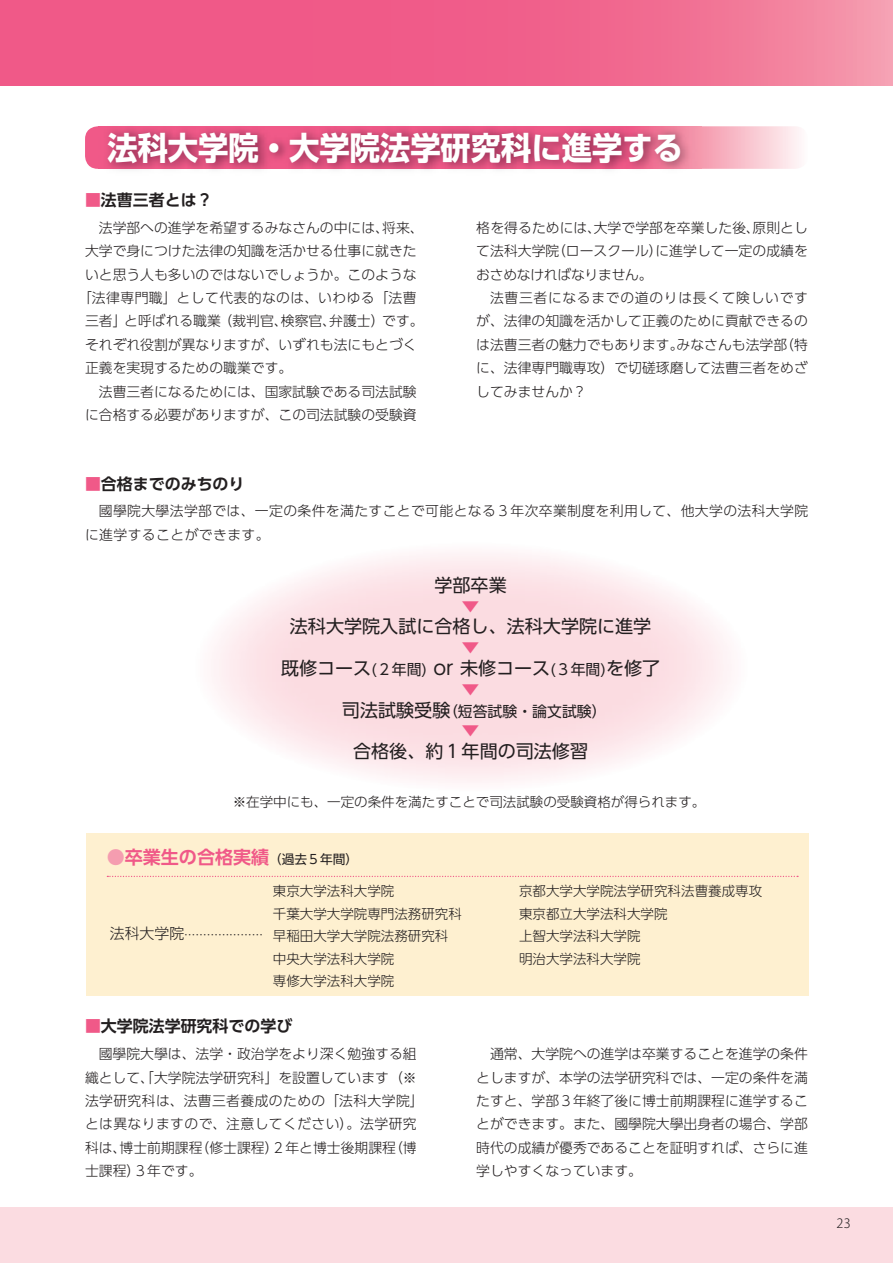
<style>
.page{position:relative;width:893px;height:1263px;background:#fff}
.page>*{position:absolute;margin:0;border:0;box-sizing:border-box;transform-origin:0 0}
.t1{font:700 31.95px "UD Shin Go Pr 6 N";color:#fff;scale:.95 1}
.t2{font:18px/21.1px "UD Shin Go Pr 6 N";color:#231f20;text-align:center}
.t3{font:700 18px "UD Shin Go Pr 6 N De";color:#f05988}
.t4{font:18px "UD Shin Go Pr 6 N";color:#f05988}
.t5{font:700 15.9px "UD Shin Go Pr 6 N De";color:#231f20}
.t6{font:14.85px "UD Shin Go Pr 6 N";color:#231f20}
.t7{font:300 13.8px/23.4px "UD Shin Go Pr 6 N";color:#231f20}
.t8{font:300 13.8px/23.4px "UD Shin Go Pr 6 N";letter-spacing:.025em;color:#231f20}
.t9{font:300 13.8px "UD Shin Go Pr 6 N";letter-spacing:.03em;color:#231f20}
.t10{font:300 13.5px "UD Shin Go Pr 6 N";color:#231f20}
.t11{font:300 12.75px "Koz Go Pr 6 N";color:#231f20}
.t12{font:300 11.25px "UD Shin Go Pr 6 N";color:#231f20}
.s1{color:#f05988}
.s2{font-size:14.85px}
.s3{font-size:19.2px}
.s4{font-size:18px}
.s5{color:#f59db0}
.s6{font-family:"UD Shin Go Pr 6 N";font-weight:400;font-size:12.75px;color:#231f20}
</style>
<div class="page">
<div style="left:0;top:1208px;width:893px;height:55px;background:#fbdce1"></div>
<svg style="left:0;top:0;width:893px;height:85px;background:#f0668f"></svg>
<svg style="left:85px;top:126px;width:714px;height:43px;background:#f8bcca"></svg>
<img style="left:98px;top:126px;width:603px;height:43px">
<div style="left:86px;top:833px;width:723px;height:163px;background:#fef0d0"></div>
<svg style="left:107px;top:876px;width:691px;height:1px"></svg>
<h1 class="t1" style="left:107px;top:121px;width:607px">法科大学院・大学院法学研究科に進学する</h1>
<p class="t5" style="left:85px;top:187px;width:129px"><span class="s1">■</span>法曹三者とは？</p>
<p class="t7" style="left:85px;top:215px;width:340px">　法学部への進学を希望するみなさんの中には、将来、</p>
<p class="t7" style="left:85px;top:239px;width:333px">大学で身につけた法律の知識を活かせる仕事に就きた</p>
<p class="t7" style="left:85px;top:262px;width:333px">いと思う人も多いのではないでしょうか。このような</p>
<p class="t9" style="left:78px;top:287px;width:340px">「法律専門職」として代表的なのは、いわゆる「法曹</p>
<p class="t7" style="left:85px;top:309px;width:340px">三者」と呼ばれる職業（裁判官、検察官、弁護士）です。</p>
<p class="t7" style="left:85px;top:332px;width:333px">それぞれ役割が異なりますが、いずれも法にもとづく</p>
<p class="t7" style="left:85px;top:356px;width:209px">正義を実現するための職業です。</p>
<p class="t7" style="left:99px;top:379px;width:319px">法曹三者になるためには、国家試験である司法試験</p>
<p class="t7" style="left:85px;top:403px;width:333px">に合格する必要がありますが、この司法試験の受験資</p>
<p class="t5" style="left:85px;top:470px;width:161px"><span class="s1">■</span>合格までのみちのり</p>
<p class="t7" style="left:476px;top:215px;width:333px">格を得るためには、大学で学部を卒業した後、原則として法科大学院（ロースクール）に進学して一定の成績をおさめなければなりません。<br>　法曹三者になるまでの道のりは長くて険しいですが、法律の知識を活かして正義のために貢献できるのは法曹三者の魅力でもあります。みなさんも法学部（特に、法律専門職専攻）で切磋琢磨して法曹三者をめざしてみませんか？</p>
<p class="t8" style="left:85px;top:499px;width:725px;text-indent:14px">國學院大學法学部では、一定の条件を満たすことで可能となる３年次卒業制度を利用して、他大学の法科大学院に進学することができます。</p>
<h2 class="t2" style="left:434px;top:574px;width:74px">学部卒業</h2>
<h2 class="t4" style="left:462px;top:591px;width:20px">▼</h2>
<h2 class="t2" style="left:290px;top:615px;width:363px">法科大学院入試に合格し、法科大学院に進学</h2>
<h2 class="t2" style="left:281px;top:636px;width:381px"><span class="s1">▼<br></span>既修コース<span class="s2">(２年間)</span> <span class="s3">or</span> 未修コース<span class="s2">(３年間)</span>を修了<span class="s1">▼</span></h2>
<p class="t6" style="left:342px;top:699px;width:266px"><span class="s4">司法試験受験</span>（短答試験・論文試験）</p>
<h2 class="t4" style="left:462px;top:716px;width:20px">▼</h2>
<h2 class="t2" style="left:353px;top:740px;width:236px">合格後、約１年間の司法修習</h2>
<p class="t10" style="left:233px;top:791px;width:474px">※在学中にも、一定の条件を満たすことで司法試験の受験資格が得られます。</p>
<h2 class="t3" style="left:107px;top:843px;width:253px"><span class="s5">●</span>卒業生の合格実績 <span class="s6">（過去５年間）</span></h2>
<p class="t10" style="left:273px;top:880px;width:123px">東京大学法科大学院</p>
<p class="t10" style="left:519px;top:880px;width:244px">京都大学大学院法学研究科法曹養成専攻</p>
<p class="t10" style="left:273px;top:902px;width:190px">千葉大学大学院専門法務研究科</p>
<p class="t10" style="left:519px;top:902px;width:150px">東京都立大学法科大学院</p>
<p class="t10" style="left:273px;top:925px;width:177px">早稲田大学大学院法務研究科</p>
<p class="t10" style="left:519px;top:925px;width:123px">上智大学法科大学院</p>
<p class="t10" style="left:273px;top:947px;width:123px">中央大学法科大学院</p>
<p class="t10" style="left:519px;top:947px;width:123px">明治大学法科大学院</p>
<p class="t10" style="left:273px;top:970px;width:123px">専修大学法科大学院</p>
<p class="t12" style="left:110px;top:925px;width:155px"><span class="s2">法科大学院</span>…………………</p>
<p class="t5" style="left:85px;top:1013px;width:209px"><span class="s1">■</span>大学院法学研究科での学び</p>
<p class="t7" style="left:85px;top:1042px;width:340px">　國學院大學は、法学・政治学をより深く勉強する組織として、「大学院法学研究科」を設置しています（※法学研究科は、法曹三者養成のための「法科大学院」とは異なりますので、注意してください）。法学研究科は、博士前期課程（修士課程）２年と博士後期課程（博士課程）３年です。</p>
<p class="t7" style="left:476px;top:1042px;width:333px;text-align:justify">　通常、大学院への進学は卒業することを進学の条件としますが、本学の法学研究科では、一定の条件を満たすと、学部３年終了後に博士前期課程に進学することができます。また、國學院大學出身者の場合、学部時代の成績が優秀であることを証明すれば、さらに進学しやすくなっています。</p>
<p class="t11" style="left:836px;top:1216px;width:16px">23</p>
</div>
